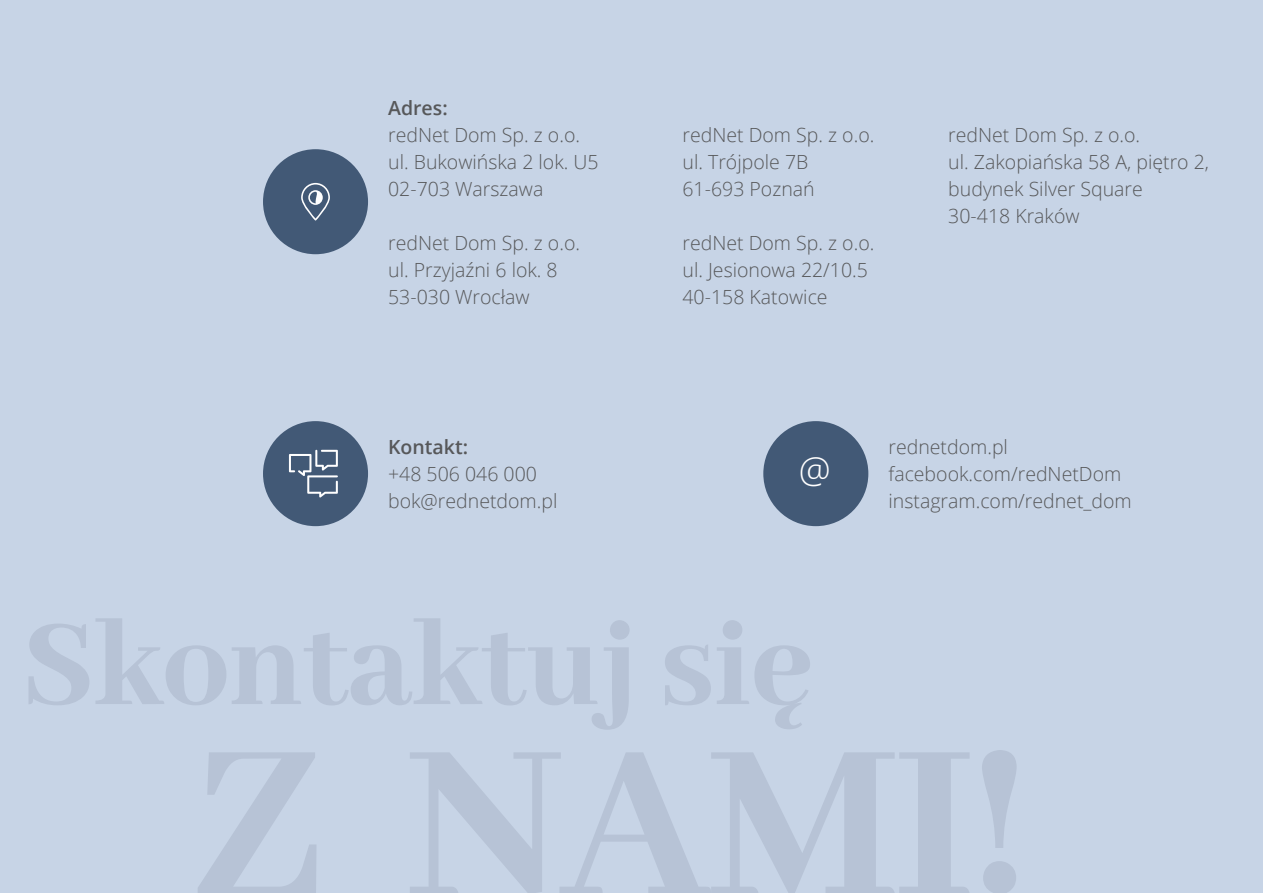
<style>
.page{position:relative;width:1263px;height:893px;background:#c7d4e6}
.page>*{position:absolute;margin:0;border:0;box-sizing:border-box;transform-origin:0 0}
.t1{font:300 36px "Open Sans";color:#fff}
.t2{font:300 19.5px "Open Sans";color:#57585a}
.t3{font:600 19.5px "Open Sans";color:#57585a}
</style>
<div class="page">
<div style="left:263px;top:421px;width:105px;height:105px;background:#425976;border-radius:50%"></div>
<svg style="left:289px;top:450px;width:49px;height:47px"></svg>
<div style="left:763px;top:421px;width:105px;height:105px;background:#425976;border-radius:50%"></div>
<div style="left:263px;top:149px;width:105px;height:105px;background:#425976;border-radius:50%"></div>
<svg style="left:301px;top:183px;width:29px;height:38px"></svg>
<p class="t3" style="left:388px;top:94px;width:61px">Adres:</p>
<p class="t2" style="left:388px;top:121px;width:193px">redNet Dom Sp. z o.o.</p>
<p class="t2" style="left:388px;top:148px;width:212px">ul. Bukowińska 2 lok. U5</p>
<p class="t2" style="left:388px;top:175px;width:157px">02-703 Warszawa</p>
<p class="t2" style="left:388px;top:229px;width:193px">redNet Dom Sp. z o.o.</p>
<p class="t2" style="left:388px;top:256px;width:171px">ul. Przyjaźni 6 lok. 8</p>
<p class="t2" style="left:388px;top:283px;width:143px">53-030 Wrocław</p>
<p class="t3" style="left:388px;top:434px;width:81px">Kontakt:</p>
<p class="t2" style="left:388px;top:461px;width:150px">+48 506 046 000</p>
<p class="t2" style="left:388px;top:488px;width:171px">bok@rednetdom.pl</p>
<p class="t2" style="left:682px;top:121px;width:193px">redNet Dom Sp. z o.o.</p>
<p class="t2" style="left:682px;top:148px;width:127px">ul. Trójpole 7B</p>
<p class="t2" style="left:682px;top:175px;width:134px">61-693 Poznań</p>
<p class="t2" style="left:682px;top:229px;width:193px">redNet Dom Sp. z o.o.</p>
<p class="t2" style="left:682px;top:256px;width:187px">ul. Jesionowa 22/10.5</p>
<p class="t2" style="left:682px;top:283px;width:147px">40-158 Katowice</p>
<p class="t2" style="left:948px;top:121px;width:193px">redNet Dom Sp. z o.o.</p>
<p class="t2" style="left:948px;top:148px;width:262px">ul. Zakopiańska 58 A, piętro 2,</p>
<p class="t2" style="left:948px;top:175px;width:196px">budynek Silver Square</p>
<p class="t2" style="left:948px;top:202px;width:133px">30-418 Kraków</p>
<h1 class="t1" style="left:799px;top:446px;width:33px">@</h1>
<p class="t2" style="left:888px;top:434px;width:121px">rednetdom.pl</p>
<p class="t2" style="left:888px;top:461px;width:234px">facebook.com/redNetDom</p>
<p class="t2" style="left:888px;top:488px;width:245px">instagram.com/rednet_dom</p>
</div>
